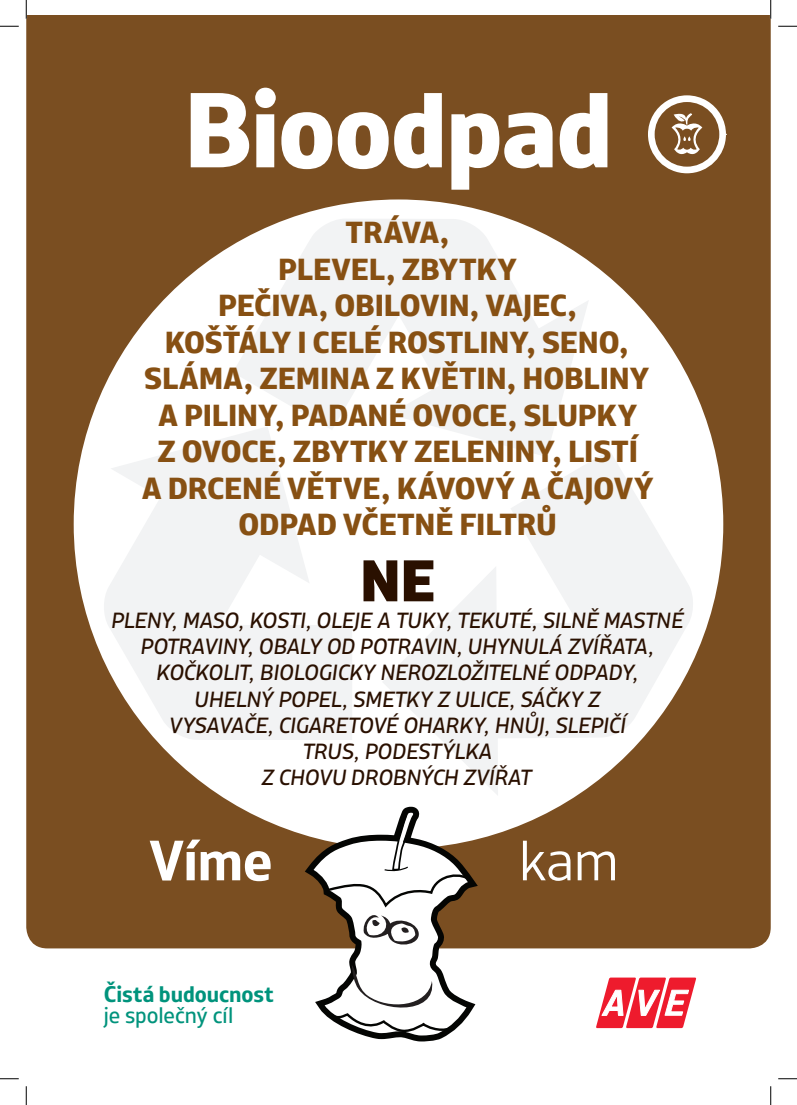
<style>
.page{position:relative;width:797px;height:1105px;background:#fff}
.page>*{position:absolute;margin:0;border:0;box-sizing:border-box;transform-origin:0 0}
.t1{font:800 106.12px "XXII Centar";letter-spacing:-.015em;color:#fff}
.t2{font:900 58.5px "XXII Centar";color:#2a1000}
.t3{font:700 56.62px "XXII Centar";color:#fff}
.t4{font:300 56.62px "XXII Centar";color:#fff}
.t5{font:800 30.38px/36.5px "XXII Centar";letter-spacing:-.005em;color:#875013;text-align:center}
.t6{font:700 22.5px "XXII Centar";letter-spacing:-.005em;color:#00937c}
.t7{font:22.5px "XXII Centar";letter-spacing:-.005em;color:#00937c}
.t8{font:21.88px/26.2px "XXII Centar Regular It";letter-spacing:-.02em;color:#2a1000;text-align:center}
</style>
<div class="page">
<div style="left:26px;top:16px;width:744px;height:932px;background:#7a4e21"></div>
<div style="left:74px;top:199px;width:649px;height:650px;background:#fff;border-radius:50%"></div>
<svg style="left:383px;top:451px;width:310px;height:345px;fill:#f2f3f4"></svg>
<svg style="left:102px;top:436px;width:250px;height:304px;fill:#f2f3f4"></svg>
<svg style="left:233px;top:219px;width:356px;height:238px;fill:#f2f3f4"></svg>
<svg style="left:305px;top:807px;width:173px;height:234px"></svg>
<svg style="left:322px;top:809px;width:153px;height:223px"></svg>
<svg style="left:648px;top:95px;width:78px;height:78px"></svg>
<svg style="left:596px;top:977px;width:101px;height:52px"></svg>
<svg style="left:0;top:25px;width:19px;height:2px"></svg>
<svg style="left:778px;top:25px;width:19px;height:2px"></svg>
<svg style="left:0;top:1078px;width:19px;height:1px"></svg>
<svg style="left:778px;top:1078px;width:19px;height:1px"></svg>
<svg style="left:25px;top:0;width:2px;height:19px"></svg>
<svg style="left:25px;top:1086px;width:2px;height:19px"></svg>
<svg style="left:770px;top:0;width:1px;height:19px"></svg>
<svg style="left:770px;top:1086px;width:1px;height:19px"></svg>
<h1 class="t1" style="left:184px;top:62px;width:431px">Bioodpad</h1>
<h3 class="t5" style="left:142px;top:216px;width:513px">TRÁVA,<br>PLEVEL, ZBYTKY<br>PEČIVA, OBILOVIN, VAJEC,<br>KOŠŤÁLY I CELÉ ROSTLINY, SENO,<br>SLÁMA, ZEMINA Z KVĚTIN, HOBLINY<br>A PILINY, PADANÉ OVOCE, SLUPKY<br>Z OVOCE, ZBYTKY ZELENINY, LISTÍ<br>A DRCENÉ VĚTVE, KÁVOVÝ A ČAJOVÝ<br>ODPAD VČETNĚ FILTRŮ</h3>
<h2 class="t2" style="left:360px;top:543px;width:77px">NE</h2>
<p class="t8" style="left:111px;top:607px;width:574px">PLENY, MASO, KOSTI, OLEJE A TUKY, TEKUTÉ, SILNĚ MASTNÉ POTRAVINY, OBALY OD POTRAVIN, UHYNULÁ ZVÍŘATA, KOČKOLIT, BIOLOGICKY NEROZLOŽITELNÉ ODPADY,<br>UHELNÝ POPEL, SMETKY Z ULICE, SÁČKY Z<br>VYSAVAČE, CIGARETOVÉ OHARKY, HNŮJ, SLEPIČÍ<br>TRUS, PODESTÝLKA<br>Z CHOVU DROBNÝCH ZVÍŘAT</p>
<h3 class="t3" style="left:149px;top:824px;width:125px">Víme</h3>
<h3 class="t4" style="left:519px;top:825px;width:101px">kam</h3>
<p class="t6" style="left:104px;top:979px;width:172px">Čistá budoucnost</p>
<p class="t7" style="left:104px;top:1001px;width:131px">je společný cíl</p>
</div>
